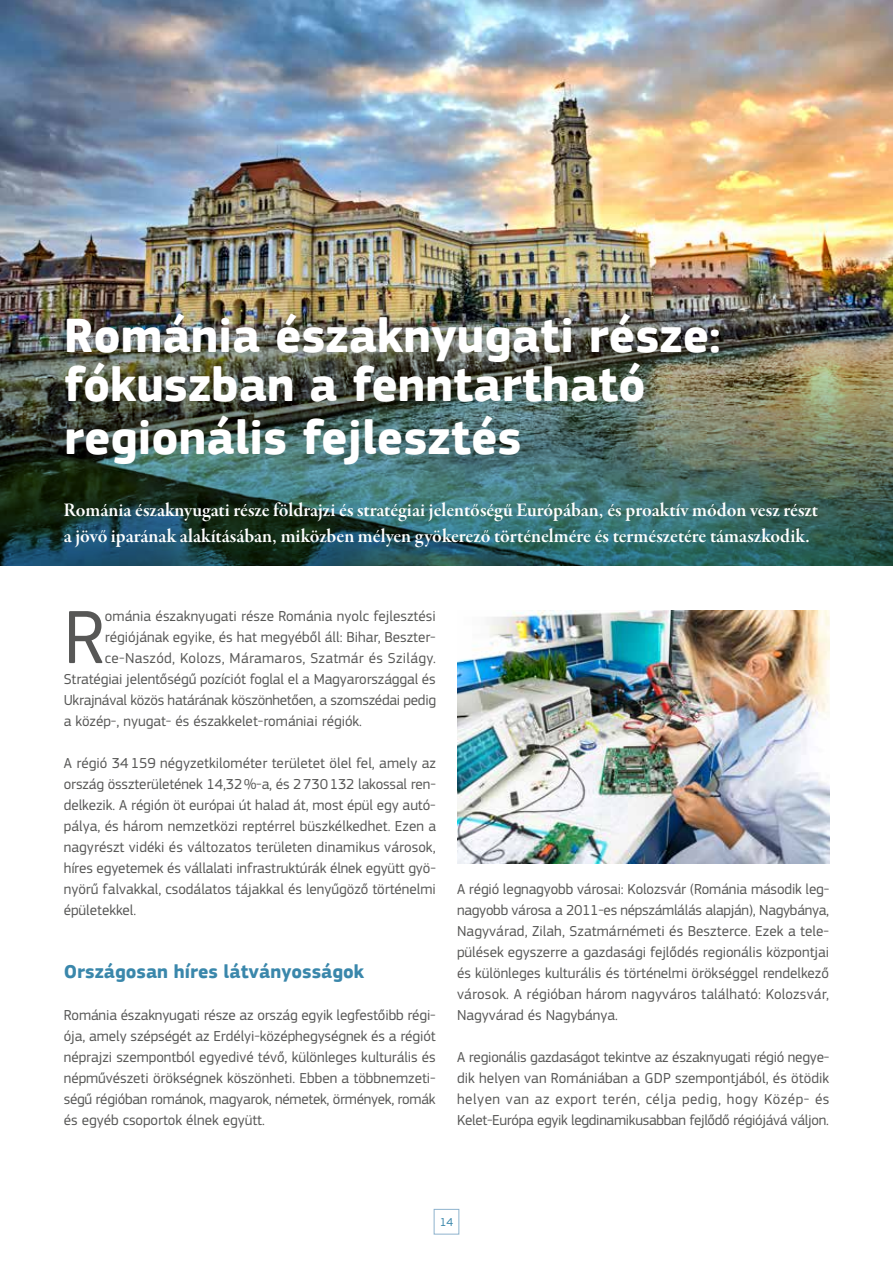
<style>
.page{position:relative;width:893px;height:1263px;background:#fff}
.page>*{position:absolute;margin:0;border:0;box-sizing:border-box;transform-origin:0 0}
.t1{font:78.3px "EC Square Sans Pro";color:#575756}
.t2{font:700 49.5px/51px "EC Square Sans Pro";color:#fff}
.t3{font:19.5px/25.5px "Garamond Premr Pro Smbd Subh";color:#fff}
.t4{font:700 19.5px "EC Square Sans Pro";color:#3a87ab}
.t5{font:15px/21px "EC Square Sans Pro";color:#575756;text-align:justify}
.t6{font:15px "EC Square Sans Pro";letter-spacing:.02em;color:#575756}
.t7{font:12px "EC Square Sans Pro";color:#3a87ab}
</style>
<div class="page">
<div style="left:434px;top:1209px;width:25px;height:25px;border:1px solid #8eb3cd"></div>
<img style="left:0;top:0;width:893px;height:234px">
<img style="left:0;top:234px;width:893px;height:332px">
<img style="left:457px;top:610px;width:372px;height:253px">
<h2 class="t2" style="left:64px;top:312px;width:658px">Románia északnyugati része: fókuszban a fenntartható regionális fejlesztés</h2>
<h3 class="t3" style="left:64px;top:498px;width:756px">Románia északnyugati része földrajzi és stratégiai jelentőségű Európában, és proaktív módon vesz részt a jövő iparának alakításában, miközben mélyen gyökerező történelmére és természetére támaszkodik.</h3>
<h1 class="t1" style="left:64px;top:592px;width:43px">R</h1>
<p class="t5" style="left:105px;top:606px;width:332px">ománia északnyugati része Románia nyolc fejlesztési</p>
<p class="t5" style="left:105px;top:627px;width:332px">régiójának egyike, és hat megyéből áll: Bihar, Beszter-</p>
<p class="t6" style="left:105px;top:649px;width:332px">ce-Naszód, Kolozs, Máramaros, Szatmár és Szilágy.</p>
<p class="t5" style="left:64px;top:669px;width:373px">Stratégiai jelentőségű pozíciót foglal el a Magyarországgal és</p>
<p class="t5" style="left:64px;top:690px;width:374px">Ukrajnával közös határának köszönhetően, a szomszédai pedig</p>
<p class="t5" style="left:64px;top:711px;width:300px">a közép-, nyugat- és északkelet-romániai régiók.</p>
<p class="t5" style="left:64px;top:753px;width:374px">A régió 34159 négyzetkilométer területet ölel fel, amely az ország összterületének 14,32%-a, és 2730132 lakossal ren&shy;delkezik. A régión öt európai út halad át, most épül egy autó&shy;pálya, és három nemzetközi reptérrel büszkélkedhet. Ezen a nagyrészt vidéki és változatos területen dinamikus városok, híres egyetemek és vállalati infrastruktúrák élnek együtt gyö&shy;nyörű falvakkal, csodálatos tájakkal és lenyűgöző történelmi épületekkel.</p>
<h3 class="t4" style="left:64px;top:960px;width:302px">Országosan híres látványosságok</h3>
<p class="t5" style="left:64px;top:1005px;width:374px">Románia északnyugati része az ország egyik legfestőibb régi&shy;ója, amely szépségét az Erdélyi-középhegységnek és a régiót néprajzi szempontból egyedivé tévő, különleges kulturális és népművészeti örökségnek köszönheti. Ebben a többnemzeti&shy;ségű régióban románok, magyarok, németek, örmények, romák és egyéb csoportok élnek együtt.</p>
<p class="t5" style="left:457px;top:879px;width:374px">A régió legnagyobb városai: Kolozsvár (Románia második leg&shy;nagyobb városa a 2011-es népszámlálás alapján), Nagybánya, Nagyvárad, Zilah, Szatmárnémeti és Beszterce. Ezek a tele&shy;pülések egyszerre a gazdasági fejlődés regionális központjai és különleges kulturális és történelmi örökséggel rendelkező városok. A régióban három nagyváros található: Kolozsvár, Nagyvárad és Nagybánya.</p>
<p class="t5" style="left:457px;top:1047px;width:374px">A regionális gazdaságot tekintve az északnyugati régió negye&shy;dik helyen van Romániában a GDP szempontjából, és ötödik helyen van az export terén, célja pedig, hogy Közép- és Kelet-Európa egyik legdinamikusabban fejlődő régiójává váljon.</p>
<p class="t7" style="left:440px;top:1215px;width:15px">14</p>
</div>
